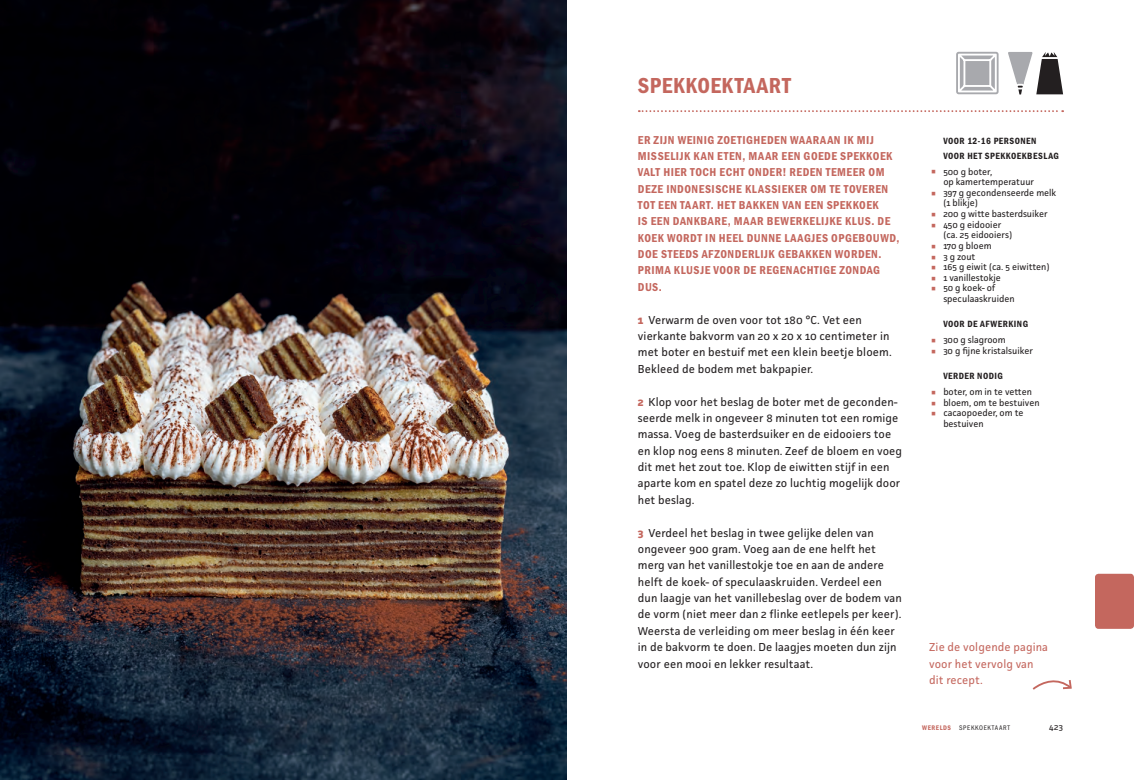
<style>
.page{position:relative;width:1134px;height:780px;background:#fff}
.page>*{position:absolute;margin:0;border:0;box-sizing:border-box;transform-origin:0 0}
.t1{font:32.62px "Franklin Gothic URW Con Boo";color:#c4675e;scale:1.15 1}
.t2{font:22.5px "Franklin Gothic URW Con Dem";letter-spacing:.02em;color:#c4675e}
.t3{font:11.88px/16.4px "Franklin Gothic URW Con Dem";letter-spacing:.04em;color:#c4675e}
.t4{font:11.5px/16.4px "Facit";letter-spacing:.01em;color:#231f20}
.t5{font:11.5px/16.4px "Facit";letter-spacing:.01em;color:#c4675e}
.t6{font:9.38px/10.6px "Facit";color:#231f20}
.t7{font:9.38px/15.2px "Franklin Gothic URW Con Dem";letter-spacing:.05em;color:#231f20}
.t8{font:9.12px "Facit";color:#231f20}
.t9{font:6.88px "Franklin Gothic URW Con Boo";color:#231f20}
.s1{font-weight:700;font-size:11.75px;color:#c4675e}
.s2{font-family:"Franklin Gothic URW Con Dem";color:#c4675e}
</style>
<div class="page">
<div style="left:1095px;top:573px;width:39px;height:55px;background:#c4675e;border-radius:4px"></div>
<img style="left:0;top:1px;width:567px;height:778px">
<svg style="left:639px;top:110px;width:424px;height:2px"></svg>
<svg style="left:1032px;top:680px;width:40px;height:10px"></svg>
<svg style="left:1008px;top:52px;width:55px;height:43px"></svg>
<svg style="left:956px;top:52px;width:42px;height:42px"></svg>
<h2 class="t2" style="left:638px;top:71px;width:154px">SPEKKOEKTAART</h2>
<p class="t3" style="left:638px;top:131px;width:263px">ER ZIJN WEINIG ZOETIGHEDEN WAARAAN IK MIJ MISSELIJK KAN ETEN, MAAR EEN GOEDE SPEKKOEK VALT HIER TOCH ECHT ONDER! REDEN TEMEER OM DEZE INDONESISCHE KLASSIEKER OM TE TOVEREN TOT EEN TAART. HET BAKKEN VAN EEN SPEKKOEK<br>IS EEN DANKBARE, MAAR BEWERKELIJKE KLUS. DE KOEK WORDT IN HEEL DUNNE LAAGJES OPGEBOUWD, DOE STEEDS AFZONDERLIJK GEBAKKEN WORDEN.<br>PRIMA KLUSJE VOOR DE REGENACHTIGE ZONDAG DUS.</p>
<p class="t4" style="left:638px;top:311px;width:255px"><span class="s1">1</span> Verwarm de oven voor tot 180 °C. Vet een vierkante bakvorm van 20 x 20 x 10 centimeter in met boter en bestuif met een klein beetje bloem.<br>Bekleed de bodem met bakpapier.</p>
<p class="t4" style="left:638px;top:393px;width:266px"><span class="s1">2</span> Klop voor het beslag de boter met de geconden&shy;seerde melk in ongeveer 8 minuten tot een romige massa. Voeg de basterdsuiker en de eidooiers toe en klop nog eens 8 minuten. Zeef de bloem en voeg dit met het zout toe. Klop de eiwitten stijf in een aparte kom en spatel deze zo luchtig mogelijk door het beslag.</p>
<p class="t4" style="left:638px;top:524px;width:266px"><span class="s1">3</span> Verdeel het beslag in twee gelijke delen van ongeveer 900 gram. Voeg aan de ene helft het merg van het vanillestokje toe en aan de andere helft de koek- of speculaaskruiden. Verdeel een dun laagje van het vanillebeslag over de bodem van de vorm (niet meer dan 2 flinke eetlepels per keer).<br>Weersta de verleiding om meer beslag in één keer in de bakvorm te doen. De laagjes moeten dun zijn voor een mooi en lekker resultaat.</p>
<p class="t7" style="left:943px;top:132px;width:117px">VOOR 12-16 PERSONEN<br>VOOR HET SPEKKOEKBESLAG</p>
<h1 class="t1" style="left:929px;top:149px;width:9px">·</h1>
<p class="t6" style="left:943px;top:166px;width:92px">500 g boter,<br>op kamertemperatuur</p>
<h1 class="t1" style="left:929px;top:171px;width:9px">·</h1>
<p class="t6" style="left:943px;top:187px;width:115px">397 g gecondenseerde melk (1 blikje)</p>
<h1 class="t1" style="left:929px;top:192px;width:9px">·</h1>
<p class="t6" style="left:943px;top:208px;width:106px">200 g witte basterdsuiker</p>
<h1 class="t1" style="left:929px;top:203px;width:9px">·</h1>
<p class="t6" style="left:943px;top:219px;width:70px">450 g eidooier (ca. 25 eidooiers)</p>
<h1 class="t1" style="left:929px;top:224px;width:9px">·</h1>
<p class="t6" style="left:943px;top:240px;width:50px">170 g bloem</p>
<h1 class="t1" style="left:929px;top:234px;width:9px">·</h1>
<p class="t6" style="left:943px;top:251px;width:34px">3 g zout</p>
<h1 class="t1" style="left:929px;top:245px;width:9px">·</h1>
<p class="t6" style="left:943px;top:261px;width:108px">165 g eiwit (ca. 5 eiwitten)</p>
<h1 class="t1" style="left:929px;top:256px;width:9px">·</h1>
<p class="t6" style="left:943px;top:272px;width:59px">1 vanillestokje</p>
<h1 class="t1" style="left:929px;top:266px;width:9px">·</h1>
<p class="t6" style="left:943px;top:283px;width:73px">50 g koek- of speculaaskruiden</p>
<p class="t7" style="left:943px;top:316px;width:86px">VOOR DE AFWERKING</p>
<h1 class="t1" style="left:929px;top:318px;width:9px">·</h1>
<p class="t6" style="left:943px;top:334px;width:64px">300 g slagroom</p>
<h1 class="t1" style="left:929px;top:329px;width:9px">·</h1>
<p class="t6" style="left:943px;top:345px;width:91px">30 g fijne kristalsuiker</p>
<p class="t7" style="left:943px;top:368px;width:61px">VERDER NODIG</p>
<h1 class="t1" style="left:929px;top:370px;width:9px">·</h1>
<p class="t6" style="left:943px;top:386px;width:90px">boter, om in te vetten</p>
<h1 class="t1" style="left:929px;top:380px;width:9px">·</h1>
<p class="t6" style="left:943px;top:397px;width:98px">bloem, om te bestuiven</p>
<h1 class="t1" style="left:929px;top:391px;width:9px">·</h1>
<p class="t6" style="left:943px;top:407px;width:82px">cacaopoeder, om te bestuiven</p>
<p class="t5" style="left:929px;top:638px;width:120px">Zie de volgende pagina voor het vervolg van dit recept.</p>
<p class="t9" style="left:922px;top:723px;width:46px"><span class="s2">WERELDS</span> SPEKKOEKTAART</p>
<p class="t8" style="left:1049px;top:721px;width:16px">423</p>
</div>
